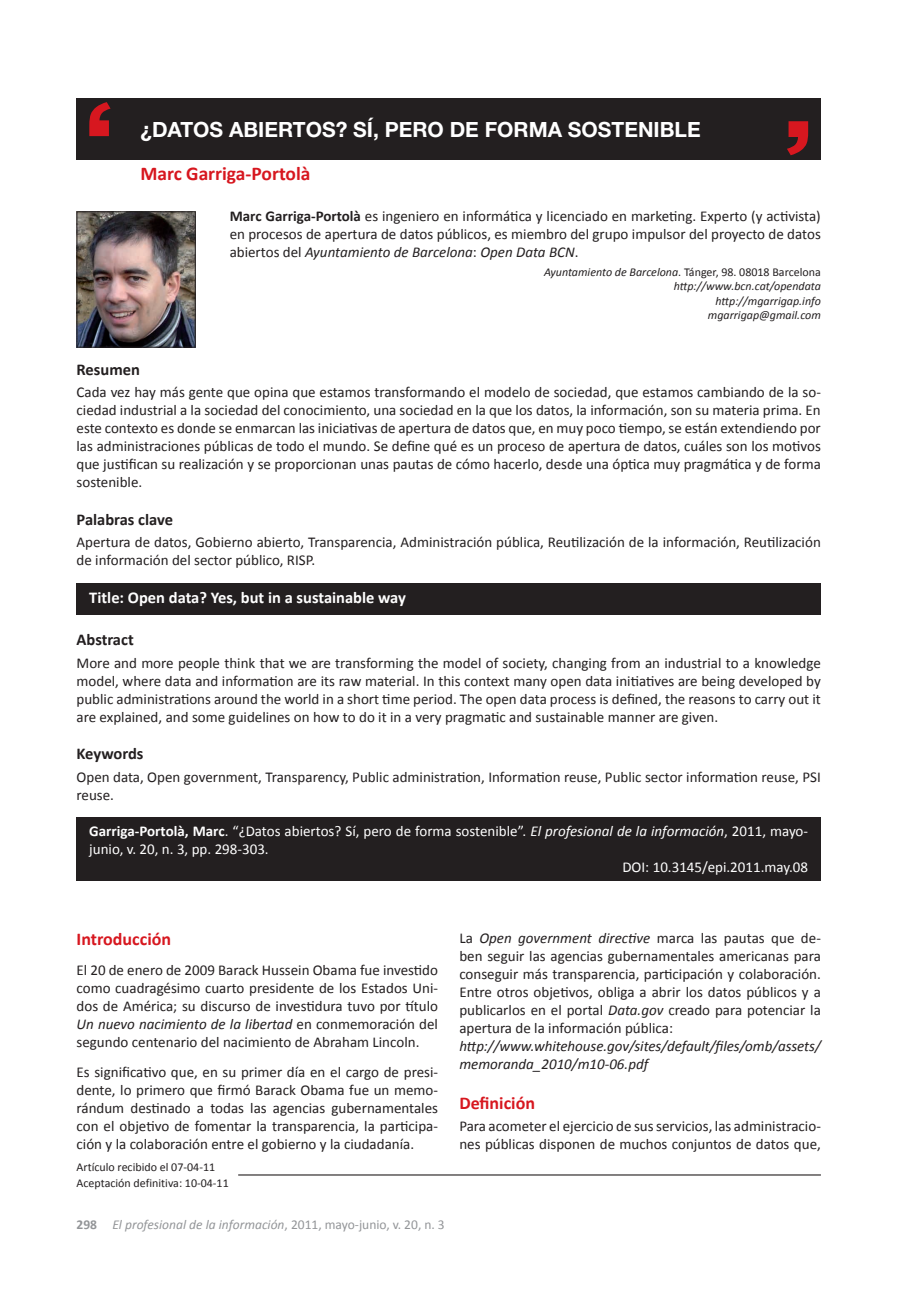
<style>
.page{position:relative;width:906px;height:1289px;background:#fff}
.page>*{position:absolute;margin:0;border:0;box-sizing:border-box;transform-origin:0 0}
.t1{font:700 21px "Helvetica Neue";color:#fff}
.t2{font:700 19.5px "Calibri";color:#d7171f}
.t3{font:700 18px "Calibri";color:#d7171f}
.t4{font:700 16.5px "Calibri";color:#fff}
.t5{font:700 16.5px "Calibri";color:#231f20}
.t6{font:15px/18px "Calibri";color:#231f20;text-align:justify}
.t7{font:15px "Calibri";color:#fff}
.t8{font:italic 15px/18px "Calibri";letter-spacing:-.005em;color:#231f20}
.t9{font:italic 13.5px "Calibri";color:#939598}
.t10{font:italic 12px/14.4px "Calibri";color:#231f20;text-align:right}
.t11{font:12px/15.6px "Calibri";color:#231f20}
.s1{font-weight:700}
.s2{font-style:italic}
.s3{font-style:normal}
.s4{font-weight:700;font-style:normal}
</style>
<div class="page">
<div style="left:77px;top:98px;width:744px;height:61px;background:#231f20"></div>
<svg style="left:787px;top:121px;width:21px;height:34px"></svg>
<svg style="left:89px;top:102px;width:22px;height:34px"></svg>
<div style="left:77px;top:816px;width:744px;height:64px;background:#231f20"></div>
<div style="left:77px;top:583px;width:744px;height:31px;background:#231f20"></div>
<hr style="left:238px;top:1174px;width:583px;height:1px;background:#231f20">
<img style="left:79px;top:213px;width:115px;height:132px">
<div style="left:77px;top:211px;width:119px;height:136px;border:1px solid #231f20"></div>
<h1 class="t1" style="left:140px;top:117px;width:43px">¿DATOS</h1>
<h1 class="t1" style="left:229px;top:117px;width:15px">ABIERTOS</h1>
<h1 class="t1" style="left:336px;top:117px;width:65px">? SÍ, PERO</h1>
<h1 class="t1" style="left:450px;top:117px;width:52px">DE FORMA</h1>
<h1 class="t1" style="left:568px;top:117px;width:15px">SOSTE</h1>
<h1 class="t1" style="left:638px;top:117px;width:28px">NIBLE</h1>
<h2 class="t2" style="left:140px;top:161px;width:172px">Marc Garriga-Portolà</h2>
<p class="t6" style="left:230px;top:207px;width:593px"><span class="s1">Marc Garriga-Portolà</span> es ingeniero en informática y licenciado en marketing. Experto (y activista) en procesos de apertura de datos públicos, es miembro del grupo impulsor del proyecto de datos abiertos del <span class="s2">Ayuntamiento de Barcelona</span>: <span class="s2">Open Data BCN</span>.</p>
<p class="t10" style="left:544px;top:264px;width:278px">Ayuntamiento de Barcelona<span class="s3">. Tánger, 98. 08018 Barcelona </span>http://www.bcn.cat/opendata<br>http://mgarrigap.info<br>mgarrigap@gmail.com</p>
<p class="t5" style="left:77px;top:359px;width:65px">Resumen</p>
<p class="t6" style="left:77px;top:383px;width:746px">Cada vez hay más gente que opina que estamos transformando el modelo de sociedad, que estamos cambiando de la so&shy;ciedad industrial a la sociedad del conocimiento, una sociedad en la que los datos, la información, son su materia prima. En este contexto es donde se enmarcan las iniciativas de apertura de datos que, en muy poco tiempo, se están extendiendo por las administraciones públicas de todo el mundo. Se define qué es un proceso de apertura de datos, cuáles son los motivos que justifican su realización y se proporcionan unas pautas de cómo hacerlo, desde una óptica muy pragmática y de forma sostenible.</p>
<p class="t5" style="left:77px;top:509px;width:98px">Palabras clave</p>
<p class="t6" style="left:77px;top:533px;width:746px">Apertura de datos, Gobierno abierto, Transparencia, Administración pública, Reutilización de la información, Reutilización de información del sector público, RISP.</p>
<p class="t4" style="left:89px;top:587px;width:318px">Title: Open data? Yes, but in a sustainable way</p>
<p class="t5" style="left:77px;top:629px;width:59px">Abstract</p>
<p class="t6" style="left:77px;top:653px;width:746px">More and more people think that we are transforming the model of society, changing from an industrial to a knowledge model, where data and information are its raw material. In this context many open data initiatives are being developed by public administrations around the world in a short time period. The open data process is defined, the reasons to carry out it are explained, and some guidelines on how to do it in a very pragmatic and sustainable manner are given.</p>
<p class="t5" style="left:77px;top:743px;width:68px">Keywords</p>
<p class="t6" style="left:77px;top:767px;width:746px">Open data, Open government, Transparency, Public administration, Information reuse, Public sector information reuse, PSI reuse.</p>
<p class="t7" style="left:89px;top:821px;width:720px"><span class="s1">Garriga-Portolà, Marc</span>. “¿Datos abiertos? Sí, pero de forma sostenible”. <span class="s2">El profesional de la información</span>, 2011, mayo-</p>
<p class="t7" style="left:89px;top:839px;width:181px">junio, v. 20, n. 3, pp. 298-303.</p>
<p class="t7" style="left:622px;top:857px;width:187px">DOI: 10.3145/epi.2011.may.08</p>
<p class="t3" style="left:77px;top:927px;width:96px">Introducción</p>
<p class="t6" style="left:77px;top:960px;width:363px">El 20 de enero de 2009 Barack Hussein Obama fue investido como cuadragésimo cuarto presidente de los Estados Uni&shy;dos de América; su discurso de investidura tuvo por título <span class="s2">Un nuevo nacimiento de la libertad</span> en conmemoración del segundo centenario del nacimiento de Abraham Lincoln.</p>
<p class="t6" style="left:77px;top:1062px;width:363px">Es significativo que, en su primer día en el cargo de presi&shy;dente, lo primero que firmó Barack Obama fue un memo&shy;rándum destinado a todas las agencias gubernamentales con el objetivo de fomentar la transparencia, la participa&shy;ción y la colaboración entre el gobierno y la ciudadanía.</p>
<p class="t11" style="left:77px;top:1159px;width:154px">Artículo recibido el 07-04-11<br>Aceptación definitiva: 10-04-11</p>
<p class="t9" style="left:77px;top:1215px;width:370px"><span class="s4">298</span> El profesional de la información<span class="s3">, 2011, mayo-junio, v. 20, n. 3</span></p>
<p class="t6" style="left:459px;top:929px;width:363px">La <span class="s2">Open government directive</span> marca las pautas que de&shy;ben seguir las agencias gubernamentales americanas para conseguir más transparencia, participación y colaboración.<br>Entre otros objetivos, obliga a abrir los datos públicos y a publicarlos en el portal <span class="s2">Data.gov</span> creado para potenciar la apertura de la información pública:</p>
<p class="t8" style="left:459px;top:1036px;width:363px">http://www.whitehouse.gov/sites/default/files/omb/assets/ memoranda_2010/m10-06.pdf</p>
<p class="t3" style="left:459px;top:1091px;width:77px">Definición</p>
<p class="t6" style="left:459px;top:1116px;width:363px">Para acometer el ejercicio de sus servicios, las administracio&shy;nes públicas disponen de muchos conjuntos de datos que,</p>
</div>
